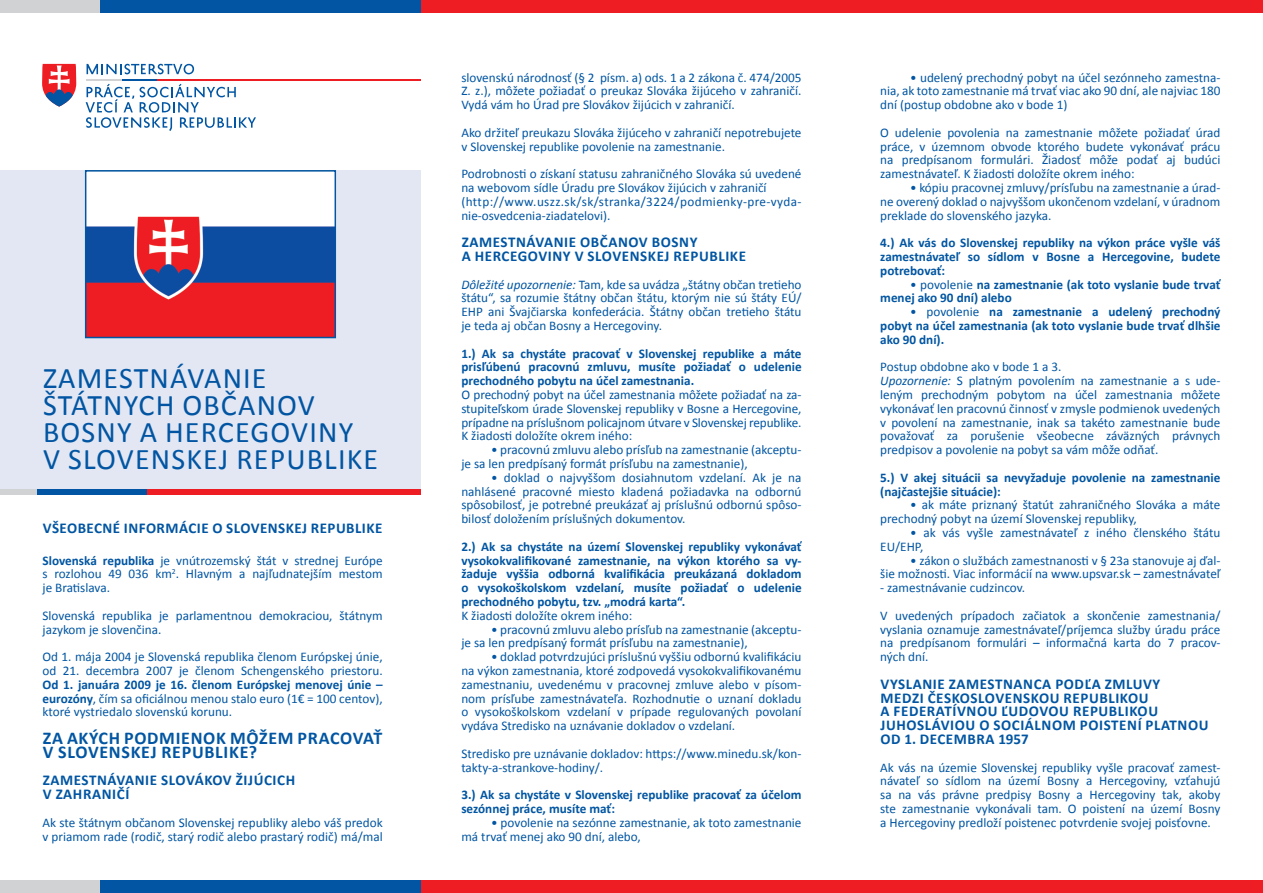
<style>
.page{position:relative;width:1263px;height:893px;background:#fff}
.page>*{position:absolute;margin:0;border:0;box-sizing:border-box;transform-origin:0 0}
.t1{font:30px/27px "Calibri";letter-spacing:.04em;color:#0155a2}
.Paragraph_Style_2{font:700 18px/13.8px "Calibri";letter-spacing:.04em;color:#0155a2}
.Paragraph_Style_3{font:700 15px/13.8px "Calibri";letter-spacing:.04em;color:#0155a2}
.Paragraph_Style_1{font:13.2px/13.8px "Calibri";color:#0155a2;text-align:justify}
.Paragraph_Style_1-2{font:700 13.2px/13.8px "Calibri";color:#0155a2;text-align:justify}
.Paragraph_Style_1-3{font:13.2px/13.8px "Calibri";letter-spacing:.02em;color:#0155a2}
.s1{font-weight:700}
.s2{font-style:italic}
.s3{font-weight:400}
</style>
<div class="page">
<div style="left:0;top:170px;width:421px;height:319px;background:#e3e7f3"></div>
<div style="left:146px;top:489px;width:275px;height:5px;background:#ee1d23"></div>
<div style="left:0;top:489px;width:37px;height:5px;background:#d1d2d4"></div>
<div style="left:37px;top:489px;width:109px;height:5px;background:#0155a2"></div>
<svg style="left:87px;top:64px;width:107px;height:10px"></svg>
<svg style="left:86px;top:84px;width:170px;height:47px"></svg>
<hr style="left:87px;top:79px;width:35px;height:1px;background:#d1d2d4">
<hr style="left:122px;top:79px;width:36px;height:1px;background:#0155a2">
<hr style="left:158px;top:79px;width:263px;height:1px;background:#ee1d23">
<svg style="left:42px;top:64px;width:34px;height:43px"></svg>
<img style="left:88px;top:173px;width:245px;height:162px">
<div style="left:85px;top:170px;width:251px;height:168px;border:2px solid #0155a2"></div>
<div style="left:421px;top:0;width:842px;height:13px;background:#ee1d23"></div>
<div style="left:0;top:0;width:101px;height:13px;background:#d1d2d4"></div>
<div style="left:101px;top:0;width:320px;height:13px;background:#0155a2"></div>
<div style="left:421px;top:880px;width:842px;height:13px;background:#ee1d23"></div>
<div style="left:0;top:880px;width:101px;height:13px;background:#d1d2d4"></div>
<div style="left:101px;top:880px;width:320px;height:13px;background:#0155a2"></div>
<p class="t1" style="left:43px;top:365px;width:312px">ZAMESTNÁVANIE<br>ŠTÁTNYCH OBČANOV<br>BOSNY A HERCEGOVINY</p>
<p class="t1" style="left:43px;top:446px;width:337px">V SLOVENSKEJ REPUBLIKE</p>
<p class="Paragraph_Style_3" style="left:43px;top:521px;width:341px">VŠEOBECNÉ INFORMÁCIE O SLOVENSKEJ REPUBLIKE</p>
<p class="Paragraph_Style_1" style="left:43px;top:553px;width:342px"><span class="s1">Slovenská republika</span> je vnútrozemský štát v strednej Európe s rozlohou 49 036 km<sup>2</sup>. Hlavným a najľudnatejším mestom je Bratislava.</p>
<p class="Paragraph_Style_1" style="left:43px;top:609px;width:342px">Slovenská republika je parlamentnou demokraciou, štátnym jazykom je slovenčina.</p>
<p class="Paragraph_Style_1" style="left:43px;top:650px;width:342px">Od 1. mája 2004 je Slovenská republika členom Európskej únie, od 21. decembra 2007 je členom Schengenského priestoru.<br><span class="s1">Od 1. januára 2009 je 16. členom Európskej menovej únie – eurozóny</span>, čím sa oficiálnou menou stalo euro (1€ = 100 centov), ktoré vystriedalo slovenskú korunu.</p>
<p class="Paragraph_Style_2" style="left:43px;top:731px;width:341px">ZA AKÝCH PODMIENOK MÔŽEM PRACOVAŤ<br>V SLOVENSKEJ REPUBLIKE?</p>
<p class="Paragraph_Style_3" style="left:43px;top:774px;width:254px">ZAMESTNÁVANIE SLOVÁKOV ŽIJÚCICH</p>
<p class="Paragraph_Style_3" style="left:43px;top:787px;width:88px">V ZAHRANIČÍ</p>
<p class="Paragraph_Style_1" style="left:43px;top:816px;width:342px">Ak ste štátnym občanom Slovenskej republiky alebo váš predok v priamom rade (rodič, starý rodič alebo prastarý rodič) má/mal</p>
<p class="Paragraph_Style_1" style="left:461px;top:70px;width:342px">slovenskú národnosť (§ 2 písm. a) ods. 1 a 2 zákona č. 474/2005<br>Z. z.), môžete požiadať o preukaz Slováka žijúceho v zahraničí.<br>Vydá vám ho Úrad pre Slovákov žijúcich v zahraničí.</p>
<p class="Paragraph_Style_1" style="left:461px;top:126px;width:342px">Ako držiteľ preukazu Slováka žijúceho v zahraničí nepotrebujete v Slovenskej republike povolenie na zamestnanie.</p>
<p class="Paragraph_Style_1" style="left:461px;top:167px;width:342px">Podrobnosti o získaní statusu zahraničného Slováka sú uvedené na webovom sídle Úradu pre Slovákov žijúcich v zahraničí</p>
<p class="Paragraph_Style_1-3" style="left:461px;top:195px;width:342px">(http://www.uszz.sk/sk/stranka/3224/podmienky-pre-vyda&shy;nie-osvedcenia-ziadatelovi).</p>
<p class="Paragraph_Style_3" style="left:462px;top:235px;width:237px">ZAMESTNÁVANIE OBČANOV BOSNY</p>
<p class="Paragraph_Style_3" style="left:462px;top:249px;width:286px">A HERCEGOVINY V SLOVENSKEJ REPUBLIKE</p>
<p class="Paragraph_Style_1" style="left:461px;top:277px;width:342px"><span class="s2">Dôležité upozornenie:</span> Tam, kde sa uvádza „štátny občan tretieho štátu“, sa rozumie štátny občan štátu, ktorým nie sú štáty EÚ/ EHP ani Švajčiarska konfederácia. Štátny občan tretieho štátu je teda aj občan Bosny a Hercegoviny.</p>
<p class="Paragraph_Style_1-2" style="left:461px;top:346px;width:342px">1.) Ak sa chystáte pracovať v Slovenskej republike a máte prisľúbenú pracovnú zmluvu, musíte požiadať o udelenie prechodného pobytu na účel zamestnania.</p>
<p class="Paragraph_Style_1" style="left:461px;top:388px;width:342px">O prechodný pobyt na účel zamestnania môžete požiadať na za&shy;stupiteľskom úrade Slovenskej republiky v Bosne a Hercegovine, prípadne na príslušnom policajnom útvare v Slovenskej republike.</p>
<p class="Paragraph_Style_1" style="left:461px;top:429px;width:172px">K žiadosti doložíte okrem iného:</p>
<p class="Paragraph_Style_1" style="left:461px;top:443px;width:342px;text-indent:30px">• pracovnú zmluvu alebo prísľub na zamestnanie (akceptu&shy;je sa len predpísaný formát prísľubu na zamestnanie),</p>
<p class="Paragraph_Style_1" style="left:461px;top:471px;width:342px;text-indent:30px">• doklad o najvyššom dosiahnutom vzdelaní. Ak je na nahlásené pracovné miesto kladená požiadavka na odbornú spôsobilosť, je potrebné preukázať aj príslušnú odbornú spôso&shy;bilosť doložením príslušných dokumentov.</p>
<p class="Paragraph_Style_1-2" style="left:461px;top:540px;width:342px">2.) Ak sa chystáte na území Slovenskej republiky vykonávať vysokokvalifikované zamestnanie, na výkon ktorého sa vy&shy;žaduje vyššia odborná kvalifikácia preukázaná dokladom o vysokoškolskom vzdelaní, musíte požiadať o udelenie prechodného pobytu, tzv. „modrá karta“.</p>
<p class="Paragraph_Style_1" style="left:461px;top:609px;width:172px">K žiadosti doložíte okrem iného:</p>
<p class="Paragraph_Style_1" style="left:461px;top:622px;width:342px;text-indent:30px">• pracovnú zmluvu alebo prísľub na zamestnanie (akceptu&shy;je sa len predpísaný formát prísľubu na zamestnanie),</p>
<p class="Paragraph_Style_1" style="left:461px;top:650px;width:342px;text-indent:30px">• doklad potvrdzujúci príslušnú vyššiu odbornú kvalifikáciu na výkon zamestnania, ktoré zodpovedá vysokokvalifikovanému zamestnaniu, uvedenému v pracovnej zmluve alebo v písom&shy;nom prísľube zamestnávateľa. Rozhodnutie o uznaní dokladu o vysokoškolskom vzdelaní v prípade regulovaných povolaní vydáva Stredisko na uznávanie dokladov o vzdelaní.</p>
<p class="Paragraph_Style_1" style="left:461px;top:747px;width:342px">Stredisko pre uznávanie dokladov: https://www.minedu.sk/kon&shy;takty-a-strankove-hodiny/.</p>
<p class="Paragraph_Style_1-2" style="left:461px;top:788px;width:342px">3.) Ak sa chystáte v Slovenskej republike pracovať za účelom sezónnej práce, musíte mať:</p>
<p class="Paragraph_Style_1" style="left:461px;top:816px;width:342px;text-indent:30px">• povolenie na sezónne zamestnanie, ak toto zamestnanie má trvať menej ako 90 dní, alebo,</p>
<p class="Paragraph_Style_1" style="left:880px;top:70px;width:342px;text-indent:30px">• udelený prechodný pobyt na účel sezónneho zamestna&shy;nia, ak toto zamestnanie má trvať viac ako 90 dní, ale najviac 180 dní (postup obdobne ako v bode 1)</p>
<p class="Paragraph_Style_1" style="left:880px;top:126px;width:342px">O udelenie povolenia na zamestnanie môžete požiadať úrad práce, v územnom obvode ktorého budete vykonávať prácu na predpísanom formulári. Žiadosť môže podať aj budúci zamestnávateľ. K žiadosti doložíte okrem iného:</p>
<p class="Paragraph_Style_1" style="left:880px;top:181px;width:342px;text-indent:30px">• kópiu pracovnej zmluvy/prísľubu na zamestnanie a úrad&shy;ne overený doklad o najvyššom ukončenom vzdelaní, v úradnom preklade do slovenského jazyka.</p>
<p class="Paragraph_Style_1-2" style="left:880px;top:236px;width:342px">4.) Ak vás do Slovenskej republiky na výkon práce vyšle váš zamestnávateľ so sídlom v Bosne a Hercegovine, budete potrebovať:</p>
<p class="Paragraph_Style_1-2" style="left:880px;top:277px;width:342px;text-indent:30px"><span class="s3">• povolenie</span> na zamestnanie (ak toto vyslanie bude trvať menej ako 90 dní) alebo</p>
<p class="Paragraph_Style_1-2" style="left:880px;top:305px;width:342px;text-indent:30px"><span class="s3">• povolenie</span> na zamestnanie a udelený prechodný pobyt na účel zamestnania (ak toto vyslanie bude trvať dlhšie ako 90 dní).</p>
<p class="Paragraph_Style_1" style="left:880px;top:360px;width:183px">Postup obdobne ako v bode 1 a 3.</p>
<p class="Paragraph_Style_1" style="left:880px;top:374px;width:342px"><span class="s2">Upozornenie:</span> S platným povolením na zamestnanie a s ude&shy;leným prechodným pobytom na účel zamestnania môžete vykonávať len pracovnú činnosť v zmysle podmienok uvedených v povolení na zamestnanie, inak sa takéto zamestnanie bude považovať za porušenie všeobecne záväzných právnych predpisov a povolenie na pobyt sa vám môže odňať.</p>
<p class="Paragraph_Style_1-2" style="left:880px;top:471px;width:342px">5.) V akej situácii sa nevyžaduje povolenie na zamestnanie (najčastejšie situácie):</p>
<p class="Paragraph_Style_1" style="left:880px;top:498px;width:342px;text-indent:30px">• ak máte priznaný štatút zahraničného Slováka a máte prechodný pobyt na území Slovenskej republiky,</p>
<p class="Paragraph_Style_1" style="left:880px;top:526px;width:342px;text-indent:30px">• ak vás vyšle zamestnávateľ z iného členského štátu<br>EU/EHP,</p>
<p class="Paragraph_Style_1" style="left:880px;top:553px;width:342px;text-align:right">• zákon o službách zamestnanosti v § 23a stanovuje aj ďal-<br>šie možnosti. Viac informácií na www.upsvar.sk – zamestnávateľ</p>
<p class="Paragraph_Style_1" style="left:880px;top:581px;width:146px">- zamestnávanie cudzincov.</p>
<p class="Paragraph_Style_1" style="left:880px;top:609px;width:342px">V uvedených prípadoch začiatok a skončenie zamestnania/ vyslania oznamuje zamestnávateľ/príjemca služby úradu práce na predpísanom formulári – informačná karta do 7 pracov&shy;ných dní.</p>
<p class="Paragraph_Style_3" style="left:880px;top:677px;width:281px">VYSLANIE ZAMESTNANCA PODĽA ZMLUVY</p>
<p class="Paragraph_Style_3" style="left:880px;top:691px;width:270px">MEDZI ČESKOSLOVENSKOU REPUBLIKOU</p>
<p class="Paragraph_Style_3" style="left:880px;top:705px;width:279px">A FEDERATÍVNOU ĽUDOVOU REPUBLIKOU</p>
<p class="Paragraph_Style_3" style="left:880px;top:718px;width:330px">JUHOSLÁVIOU O SOCIÁLNOM POISTENÍ PLATNOU<br>OD 1. DECEMBRA 1957</p>
<p class="Paragraph_Style_1" style="left:880px;top:760px;width:342px">Ak vás na územie Slovenskej republiky vyšle pracovať zamest&shy;návateľ so sídlom na území Bosny a Hercegoviny, vzťahujú sa na vás právne predpisy Bosny a Hercegoviny tak, akoby ste zamestnanie vykonávali tam. O poistení na území Bosny a Hercegoviny predloží poistenec potvrdenie svojej poisťovne.</p>
</div>
